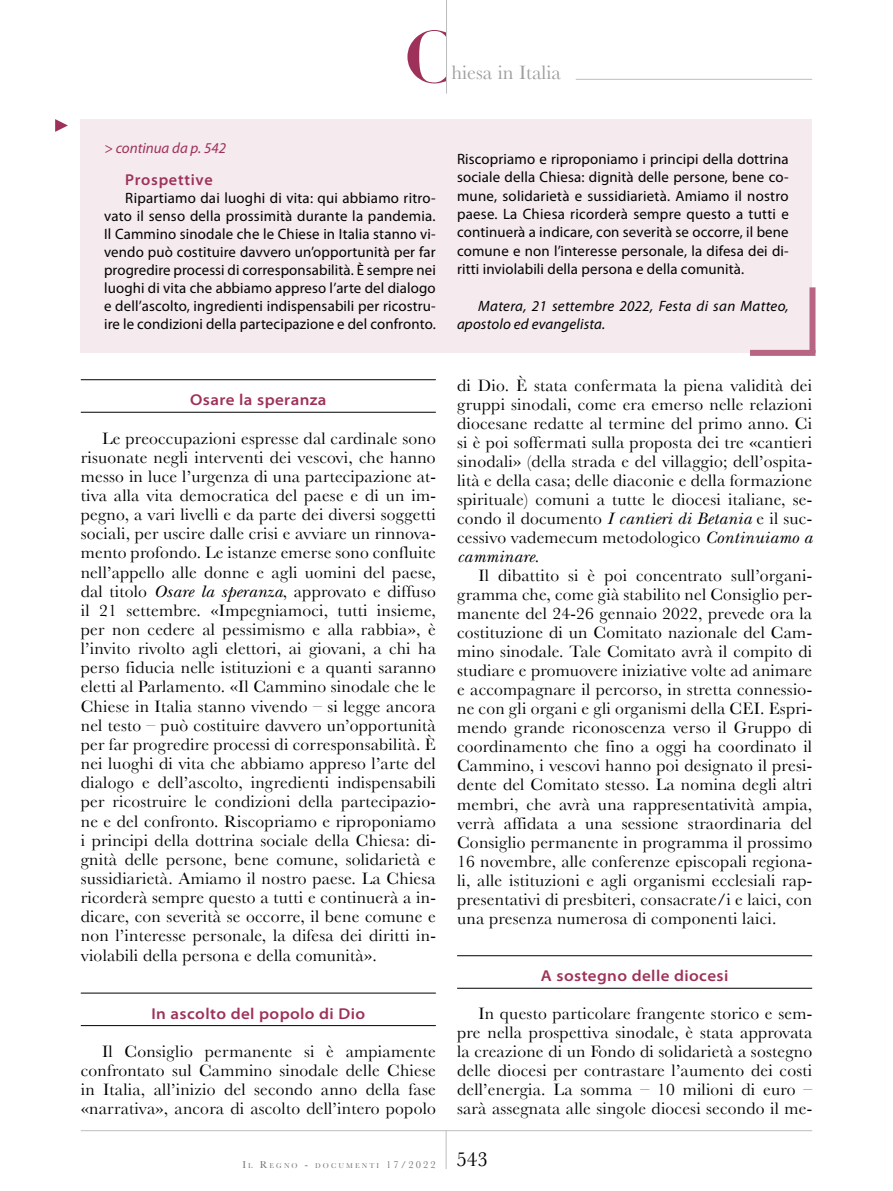
<style>
.page{position:relative;width:893px;height:1191px;background:#fff}
.page>*{position:absolute;margin:0;border:0;box-sizing:border-box;transform-origin:0 0}
.t1{font:700 72px "Didot LT";color:#9e3159}
.t2{font:20.1px "Baskerville";color:#9c9e9f}
.t3{font:17.25px/19px "Baskerville";letter-spacing:.01em;color:#000;text-align:justify}
.t4{font:italic 17.25px "New Baskerville Std";letter-spacing:.01em;color:#000}
.t5{font:600 semi-expanded 15.75px "Myriad Pro";letter-spacing:.025em;color:#9e3159}
.t6{font:600 semi-expanded 15.75px "Myriad Pro";letter-spacing:.05em;color:#9e3159;scale:.95 1}
.t7{font:15px/18px "Myriad Pro";letter-spacing:.01em;color:#000;text-align:justify}
.t8{font:italic 15px/18.3px "Myriad Pro";letter-spacing:.015em;color:#000}
.t9{font:italic 15px "Myriad Pro";color:#9e3159}
.t10{font:7.35px "Baskerville";letter-spacing:.285em;color:#707172}
.s1{font-family:"New Baskerville Std";font-style:italic}
.s2{font-family:"Baskerville";font-style:normal}
.s3{font-size:10.5px}
</style>
<div class="page">
<hr style="left:81px;top:1130px;width:731px;height:1px;background:#bbbdbe">
<hr style="left:446px;top:1130px;width:1px;height:39px;background:#bbbdbe">
<hr style="left:576px;top:79px;width:236px;height:1px;background:#bbbdbe">
<hr style="left:446px;top:0;width:1px;height:94px;background:#bbbdbe">
<hr style="left:81px;top:379px;width:355px;height:1px;background:#000">
<hr style="left:81px;top:412px;width:355px;height:1px;background:#000">
<hr style="left:81px;top:992px;width:355px;height:1px;background:#000">
<hr style="left:81px;top:1025px;width:355px;height:1px;background:#000">
<hr style="left:457px;top:955px;width:355px;height:1px;background:#000">
<hr style="left:457px;top:988px;width:355px;height:1px;background:#000">
<div style="left:81px;top:119px;width:731px;height:234px;background:#f5eaee"></div>
<div style="left:809px;top:287px;width:6px;height:66px;background:#b76582"></div>
<div style="left:750px;top:350px;width:65px;height:6px;background:#b76582"></div>
<svg style="left:55px;top:119px;width:13px;height:13px"></svg>
<h1 class="t1" style="left:404px;top:13px;width:53px">C</h1>
<p class="t2" style="left:451px;top:61px;width:111px">hiesa in Italia</p>
<p class="t9" style="left:104px;top:140px;width:124px">&gt; continua da p. 542</p>
<p class="t6" style="left:125px;top:171px;width:93px">Prospettive</p>
<p class="t7" style="left:104px;top:189px;width:333px;text-indent:21px">Ripartiamo dai luoghi di vita: qui abbiamo ritro&shy;vato il senso della prossimità durante la pandemia.<br>Il Cammino sinodale che le Chiese in Italia stanno vi&shy;vendo può costituire davvero un’opportunità per far progredire processi di corresponsabilità. È sempre nei luoghi di vita che abbiamo appreso l’arte del dialogo e dell’ascolto, ingredienti indispensabili per ricostru&shy;ire le condizioni della partecipazione e del confronto.</p>
<p class="t5" style="left:190px;top:391px;width:138px">Osare la speranza</p>
<p class="t3" style="left:81px;top:428px;width:357px;text-indent:21px">Le preoccupazioni espresse dal cardinale sono risuonate negli interventi dei vescovi, che hanno messo in luce l’urgenza di una partecipazione at&shy;tiva alla vita democratica del paese e di un im&shy;pegno, a vari livelli e da parte dei diversi soggetti sociali, per uscire dalle crisi e avviare un rinnova&shy;mento profondo. Le istanze emerse sono confluite nell’appello alle donne e agli uomini del paese, dal titolo <span class="s1">Osare la speranza</span>, approvato e diffuso il 21 settembre. «Impegniamoci, tutti insieme, per non cedere al pessimismo e alla rabbia», è l’invito rivolto agli elettori, ai giovani, a chi ha perso fiducia nelle istituzioni e a quanti saranno eletti al Parlamento. «Il Cammino sinodale che le Chiese in Italia stanno vivendo – si legge ancora nel testo – può costituire davvero un’opportunità per far progredire processi di corresponsabilità. È nei luoghi di vita che abbiamo appreso l’arte del dialogo e dell’ascolto, ingredienti indispensabili per ricostruire le condizioni della partecipazio&shy;ne e del confronto. Riscopriamo e riproponiamo i principi della dottrina sociale della Chiesa: di&shy;gnità delle persone, bene comune, solidarietà e sussidiarietà. Amiamo il nostro paese. La Chiesa ricorderà sempre questo a tutti e continuerà a in&shy;dicare, con severità se occorre, il bene comune e non l’interesse personale, la difesa dei diritti in&shy;violabili della persona e della comunità».</p>
<p class="t5" style="left:151px;top:1004px;width:215px">In ascolto del popolo di Dio</p>
<p class="t3" style="left:81px;top:1041px;width:357px;text-indent:21px">Il Consiglio permanente si è ampiamente confrontato sul Cammino sinodale delle Chiese in Italia, all’inizio del secondo anno della fase «narrativa», ancora di ascolto dell’intero popolo</p>
<p class="t7" style="left:457px;top:150px;width:333px">Riscopriamo e riproponiamo i principi della dottrina sociale della Chiesa: dignità delle persone, bene co&shy;mune, solidarietà e sussidiarietà. Amiamo il nostro paese. La Chiesa ricorderà sempre questo a tutti e continuerà a indicare, con severità se occorre, il bene comune e non l’interesse personale, la difesa dei di&shy;ritti inviolabili della persona e della comunità.</p>
<p class="t8" style="left:457px;top:297px;width:333px;text-indent:21px">Matera, 21 settembre 2022, Festa di san Matteo, apostolo ed evangelista.</p>
<p class="t3" style="left:457px;top:376px;width:357px">di Dio. È stata confermata la piena validità dei gruppi sinodali, come era emerso nelle relazioni diocesane redatte al termine del primo anno. Ci si è poi soffermati sulla proposta dei tre «cantieri sinodali» (della strada e del villaggio; dell’ospita&shy;lità e della casa; delle diaconie e della formazione spirituale) comuni a tutte le diocesi italiane, se&shy;condo il documento <span class="s1">I cantieri di Betania</span> e il suc&shy;cessivo vademecum metodologico <span class="s1">Continuiamo a</span></p>
<p class="t4" style="left:457px;top:547px;width:84px">camminare<span class="s2">.</span></p>
<p class="t3" style="left:457px;top:566px;width:357px;text-indent:21px">Il dibattito si è poi concentrato sull’organi&shy;gramma che, come già stabilito nel Consiglio per&shy;manente del 24-26 gennaio 2022, prevede ora la costituzione di un Comitato nazionale del Cam&shy;mino sinodale. Tale Comitato avrà il compito di studiare e promuovere iniziative volte ad animare e accompagnare il percorso, in stretta connessio&shy;ne con gli organi e gli organismi della CEI. Espri&shy;mendo grande riconoscenza verso il Gruppo di coordinamento che fino a oggi ha coordinato il Cammino, i vescovi hanno poi designato il presi&shy;dente del Comitato stesso. La nomina degli altri membri, che avrà una rappresentatività ampia, verrà affidata a una sessione straordinaria del Consiglio permanente in programma il prossimo 16 novembre, alle conferenze episcopali regiona&shy;li, alle istituzioni e agli organismi ecclesiali rap&shy;presentativi di presbiteri, consacrate/i e laici, con una presenza numerosa di componenti laici.</p>
<p class="t5" style="left:541px;top:967px;width:189px">A sostegno delle diocesi</p>
<p class="t3" style="left:457px;top:1004px;width:357px;text-indent:21px">In questo particolare frangente storico e sem&shy;pre nella prospettiva sinodale, è stata approvata la creazione di un Fondo di solidarietà a sostegno delle diocesi per contrastare l’aumento dei costi dell’energia. La somma – 10 milioni di euro – sarà assegnata alle singole diocesi secondo il me-</p>
<p class="t10" style="left:242px;top:1160px;width:247px"><span class="s3">I</span>L <span class="s3">R</span>EGNO <span class="s3">-</span> DOCUMENTI <span class="s3">17/2022</span> <sup>543</sup></p>
</div>
